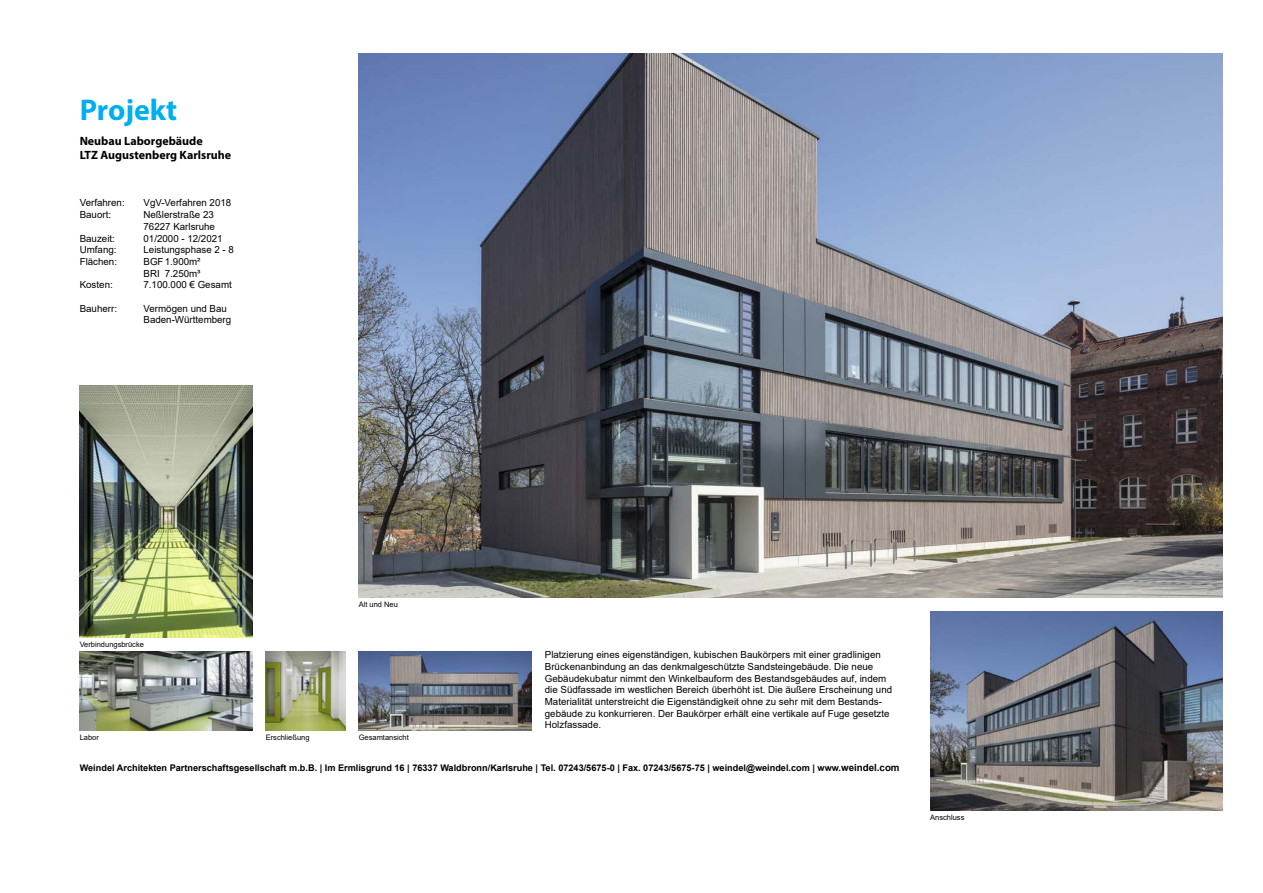
<style>
.page{position:relative;width:1263px;height:893px;background:#fff}
.page>*{position:absolute;margin:0;border:0;box-sizing:border-box;transform-origin:0 0}
.t1{font:700 30px "Myriad Pro";color:#00aeef}
.t2{font:700 12px/14.4px "Myriad Pro";color:#000}
.t3{font:9.75px/11.7px "Arial";color:#000}
.t4{font:700 9.15px "Arial";color:#000}
.t5{font:7.5px "Arial";color:#000}
.s1{font-size:9.75px}
</style>
<div class="page">
<img style="left:359px;top:53px;width:863px;height:545px">
<img style="left:80px;top:385px;width:172px;height:253px">
<img style="left:359px;top:651px;width:172px;height:80px">
<img style="left:80px;top:651px;width:172px;height:80px">
<img style="left:266px;top:651px;width:79px;height:80px">
<img style="left:930px;top:611px;width:292px;height:200px">
<h1 class="t1" style="left:80px;top:90px;width:99px">Projekt</h1>
<p class="t2" style="left:80px;top:133px;width:153px">Neubau Laborgebäude<br>LTZ Augustenberg Karlsruhe</p>
<p class="t3" style="left:80px;top:197px;width:46px">Verfahren:</p>
<p class="t3" style="left:143px;top:197px;width:89px">VgV-Verfahren 2018</p>
<p class="t3" style="left:80px;top:209px;width:33px">Bauort:</p>
<p class="t3" style="left:143px;top:209px;width:73px">Neßlerstraße 23<br>76227 Karlsruhe</p>
<p class="t3" style="left:80px;top:232px;width:37px">Bauzeit:</p>
<p class="t3" style="left:143px;top:232px;width:81px">01/2000 - 12/2021</p>
<p class="t3" style="left:80px;top:244px;width:38px">Umfang:</p>
<p class="t3" style="left:143px;top:244px;width:92px">Leistungsphase 2 - 8</p>
<p class="t3" style="left:80px;top:256px;width:39px">Flächen:</p>
<p class="t3" style="left:143px;top:256px;width:59px">BGF1.900m²<br>BRI 7.250m³</p>
<p class="t3" style="left:80px;top:279px;width:35px">Kosten:</p>
<p class="t3" style="left:143px;top:279px;width:90px">7.100.000 € Gesamt</p>
<p class="t3" style="left:80px;top:302px;width:39px">Bauherr:</p>
<p class="t3" style="left:143px;top:302px;width:89px">Vermögen und Bau<br>Baden-Württemberg</p>
<p class="t5" style="left:80px;top:639px;width:66px">Verbindungsbrücke</p>
<p class="t5" style="left:80px;top:732px;width:21px">Labor</p>
<p class="t5" style="left:359px;top:600px;width:41px">Alt und Neu</p>
<p class="t5" style="left:266px;top:732px;width:45px">Erschließung</p>
<p class="t5" style="left:359px;top:732px;width:52px">Gesamtansicht</p>
<p class="t3" style="left:545px;top:649px;width:349px">Platzierung eines eigenständigen, kubischen Baukörpers mit einer gradlinigen Brückenanbindung an das denkmalgeschützte Sandsteingebäude. Die neue Gebäudekubatur nimmt den Winkelbauform des Bestandsgebäudes auf, indem die Südfassade im westlichen Bereich überhöht ist. Die äußere Erscheinung und Materialität unterstreicht die Eigenständigkeit ohne zu sehr mit dem Bestands&shy;gebäude zu konkurrieren. Der Baukörper erhält eine vertikale auf Fuge gesetzte Holzfassade.</p>
<p class="t4" style="left:80px;top:761px;width:821px">Weindel Architekten Partnerschaftsgesellschaft m.b.B. | Im Ermlisgrund 16 | 76337 Waldbronn/Karlsruhe | Tel. 07243/5675-0 | Fax. 07243/5675-75 | weindel@weindel.com | www.<span class="s1">weindel.com</span></p>
<p class="t5" style="left:930px;top:812px;width:36px">Anschluss</p>
</div>
